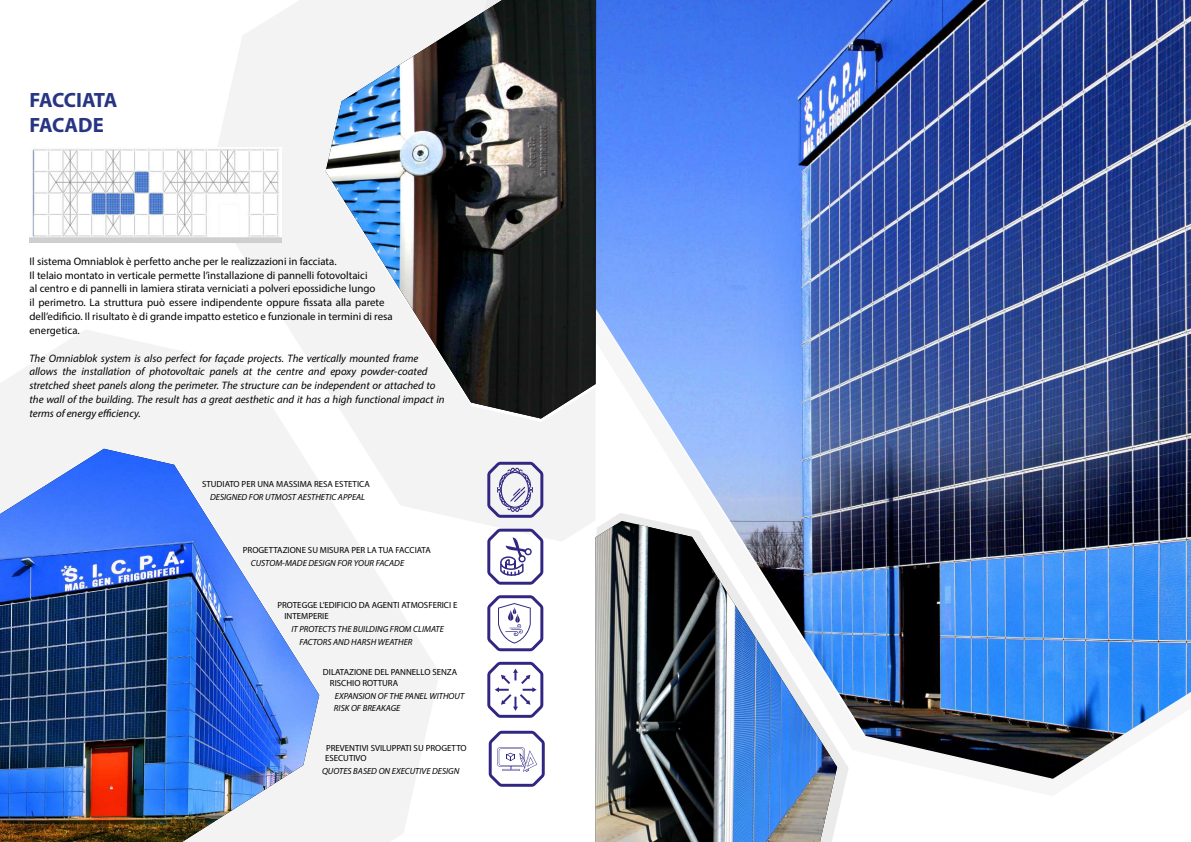
<style>
.page{position:relative;width:1191px;height:842px;background:#fff}
.page>*{position:absolute;margin:0;border:0;box-sizing:border-box;transform-origin:0 0}
.t1{font:700 20.7px/24.9px "Myriad Pro";letter-spacing:-.025em;color:#283583}
.t2{font:10.9px/13.8px "Myriad Pro";color:#010202}
.t3{font:italic 10.9px/13.8px "Myriad Pro";color:#000}
.t4{font:8.9px/10.7px "Myriad Pro";color:#000}
.t5{font:italic 8.9px/12.8px "Myriad Pro";color:#000}
</style>
<div class="page">
<svg style="left:0;top:330px;width:439px;height:512px;fill:#f3f3f3"></svg>
<svg style="left:206px;top:0;width:243px;height:542px;fill:#f3f3f3"></svg>
<svg style="left:449px;top:419px;width:397px;height:378px"></svg>
<img style="left:595px;top:0;width:596px;height:779px">
<img style="left:326px;top:0;width:270px;height:419px">
<img style="left:0;top:449px;width:319px;height:393px">
<img style="left:29px;top:147px;width:253px;height:95px">
<svg style="left:487px;top:462px;width:56px;height:56px"></svg>
<svg style="left:487px;top:529px;width:56px;height:56px"></svg>
<svg style="left:487px;top:595px;width:56px;height:56px"></svg>
<svg style="left:487px;top:662px;width:56px;height:56px"></svg>
<svg style="left:489px;top:731px;width:56px;height:56px"></svg>
<img style="left:595px;top:525px;width:242px;height:317px">
<h1 class="t1" style="left:29px;top:87px;width:89px">FACCIATA<br>FACADE</h1>
<p class="t2" style="left:29px;top:254px;width:365px">Il sistema Omniablok è perfetto anche per le realizzazioni in facciata.<br>Il telaio montato in verticale permette l’installazione di pannelli fotovoltaici<br>al centro e di pannelli in lamiera stirata verniciati a polveri epossidiche lungo<br>il perimetro. La struttura può essere indipendente oppure fissata alla parete dell’edificio. Il risultato è di grande impatto estetico e funzionale in termini di resa energetica.</p>
<p class="t3" style="left:29px;top:351px;width:417px">The Omniablok system is also perfect for façade projects. The vertically mounted frame allows the installation of photovoltaic panels at the centre and epoxy powder-coated stretched sheet panels along the perimeter. The structure can be independent or attached to the wall of the building. The result has a great aesthetic and it has a high functional impact in terms of energy efficiency.</p>
<p class="t4" style="left:202px;top:478px;width:169px">STUDIATO PER UNA MASSIMA RESA ESTETICA</p>
<p class="t5" style="left:210px;top:490px;width:157px">DESIGNED FOR UTMOST AESTHETIC APPEAL</p>
<p class="t4" style="left:243px;top:545px;width:189px">PROGETTAZIONE SU MISURA PER LA TUA FACCIATA</p>
<p class="t5" style="left:251px;top:557px;width:155px">CUSTOM-MADE DESIGN FOR YOUR FACADE</p>
<p class="t4" style="left:284px;top:600px;width:174px;text-indent:-7px">PROTEGGE L’EDIFICIO DA AGENTI ATMOSFERICI E<br>INTEMPERIE</p>
<p class="t5" style="left:299px;top:622px;width:146px;text-indent:-8px">IT PROTECTS THE BUILDING FROM CLIMATE<br>FACTORS AND HARSH WEATHER</p>
<p class="t4" style="left:330px;top:667px;width:129px;text-indent:-7px">DILATAZIONE DEL PANNELLO SENZA<br>RISCHIO ROTTURA</p>
<p class="t5" style="left:334px;top:689px;width:132px">EXPANSION OF THE PANEL WITHOUT<br>RISK OF BREAKAGE</p>
<p class="t4" style="left:325px;top:742px;width:143px">PREVENTIVI SVILUPPATI SU PROGETTO<br>ESECUTIVO</p>
<p class="t5" style="left:322px;top:764px;width:139px">QUOTES BASED ON EXECUTIVE DESIGN</p>
</div>
